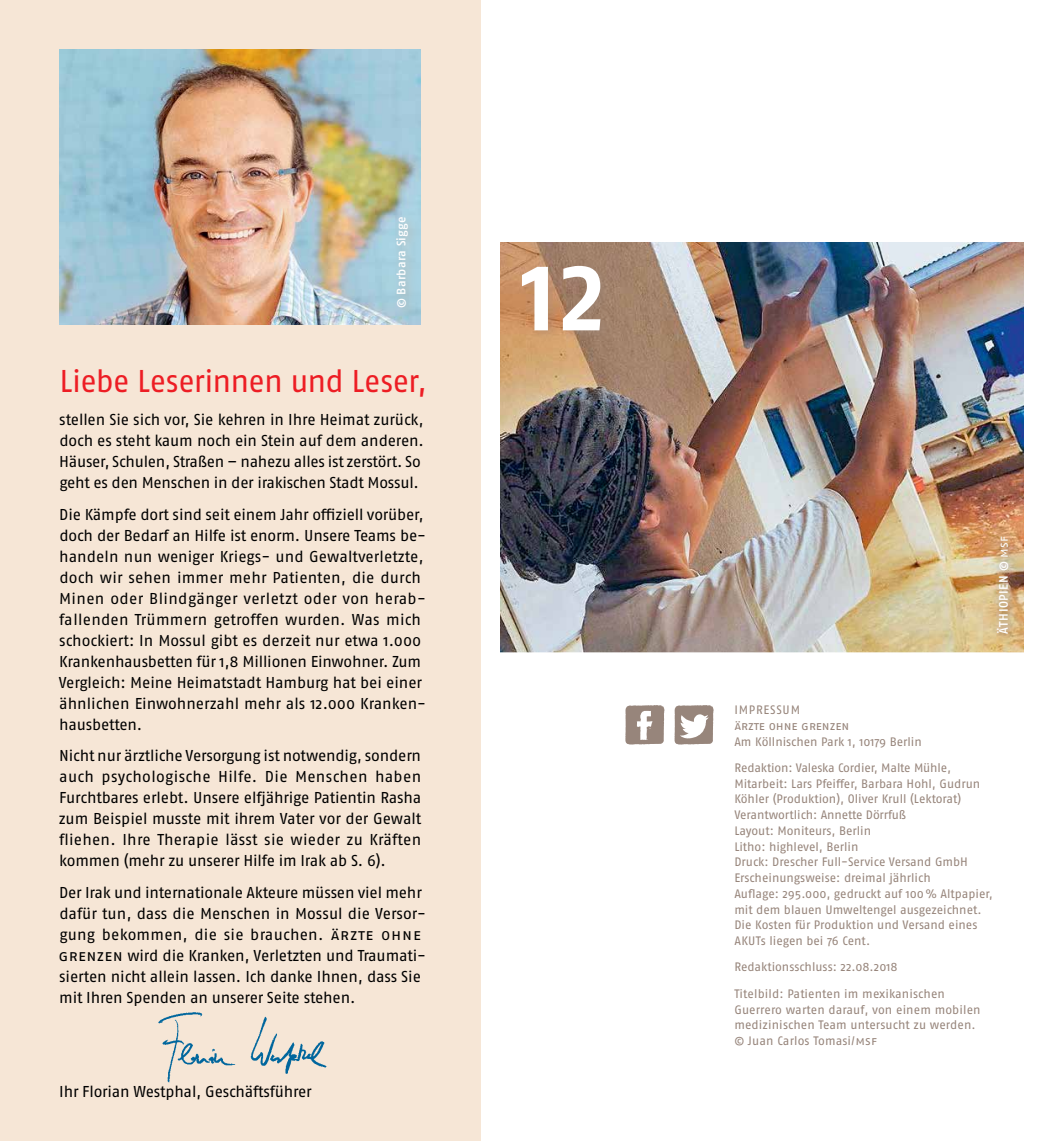
<style>
.page{position:relative;width:1042px;height:1141px;background:#fff}
.page>*{position:absolute;margin:0;border:0;box-sizing:border-box;transform-origin:0 0}
.t1{font:700 96.25px "Fago OT";color:#fff}
.t2{font:31.5px "Fago OT";letter-spacing:-.015em;color:#ed1d24}
.t3{font:15.75px/21px "Fago OT";letter-spacing:-.01em;color:#000}
.t4{font:12.25px/15.8px "Fago OT";color:#97857b}
.t5{font:500 12.25px "Fago OT";letter-spacing:.02em;color:#fff}
.t6{font:500 12.25px "Fago OT";letter-spacing:.04em;color:#fff}
.s1{font-weight:400}
</style>
<div class="page">
<div style="left:0;top:0;width:480px;height:1141px;background:#f6e6d6"></div>
<img style="left:60px;top:50px;width:361px;height:275px">
<img style="left:501px;top:243px;width:522px;height:409px">
<div style="left:391px;top:212px;width:29px;height:108px;background:#a9cddb"></div>
<svg style="left:625px;top:705px;width:39px;height:40px;background:#ad9f97"></svg>
<svg style="left:674px;top:705px;width:39px;height:40px"></svg>
<img style="left:158px;top:1012px;width:169px;height:70px">
<div style="left:991px;top:529px;width:30px;height:118px;background:#af9e93;opacity:.8"></div>
<div style="left:988px;top:528px;width:28px;height:114px;background:#9f8d83;opacity:.75"></div>
<div style="left:516px;top:260px;width:97px;height:83px;background:#9f8d83;opacity:.4"></div>
<p class="t5" style="left:394px;top:308px;width:93px;rotate:-90deg">© Barbara Sigge</p>
<h2 class="t2" style="left:60px;top:362px;width:369px">Liebe Leserinnen und Leser,</h2>
<p class="t3" style="left:59px;top:409px;width:366px">stellen Sie sich vor, Sie kehren in Ihre Heimat zurück, doch es steht kaum noch ein Stein auf dem anderen.<br>Häuser, Schulen, Straßen – nahezu alles ist zerstört. So geht es den Menschen in der irakischen Stadt Mossul.</p>
<p class="t3" style="left:59px;top:504px;width:369px">Die Kämpfe dort sind seit einem Jahr offiziell vorüber, doch der Bedarf an Hilfe ist enorm. Unsere Teams be&shy;handeln nun weniger Kriegs- und Gewaltverletzte, doch wir sehen immer mehr Patienten, die durch Minen oder Blindgänger verletzt oder von herab&shy;fallenden Trümmern getroffen wurden. Was mich schockiert: In Mossul gibt es derzeit nur etwa 1.000<br>Krankenhausbetten für 1,8 Millionen Einwohner. Zum Vergleich: Meine Heimatstadt Hamburg hat bei einer ähnlichen Einwohnerzahl mehr als 12.000 Kranken&shy;hausbetten.</p>
<p class="t3" style="left:59px;top:745px;width:364px;text-align:justify">Nicht nur ärztliche Versorgung ist notwendig, sondern auch psychologische Hilfe. Die Menschen haben Furchtbares erlebt. Unsere elfjährige Patientin Rasha zum Beispiel musste mit ihrem Vater vor der Gewalt fliehen. Ihre Therapie lässt sie wieder zu Kräften kommen (mehr zu unserer Hilfe im Irak ab S. 6).</p>
<p class="t3" style="left:59px;top:882px;width:369px">Der Irak und internationale Akteure müssen viel mehr dafür tun, dass die Menschen in Mossul die Versor&shy;gung bekommen, die sie brauchen. Ärzte ohne Grenzen wird die Kranken, Verletzten und Traumati&shy;sierten nicht allein lassen. Ich danke Ihnen, dass Sie mit Ihren Spenden an unserer Seite stehen.</p>
<p class="t3" style="left:59px;top:1081px;width:254px">Ihr Florian Westphal, Geschäftsführer</p>
<h1 class="t1" style="left:521px;top:239px;width:86px">12</h1>
<p class="t6" style="left:996px;top:634px;width:99px;rotate:-90deg">ÄTHIOPIEN © <span class="s1">MSF</span></p>
<p class="t4" style="left:734px;top:702px;width:189px">IMPRESSUM<br>Ärzte ohne Grenzen<br>Am Köllnischen Park 1, 10179 Berlin</p>
<p class="t4" style="left:734px;top:760px;width:260px">Redaktion: Valeska Cordier, Malte Mühle, Mitarbeit: Lars Pfeiffer, Barbara Hohl, Gudrun Köhler (Produktion), Oliver Krull (Lektorat)<br>Verantwortlich: Annette Dörrfuß<br>Layout: Moniteurs, Berlin<br>Litho: highlevel, Berlin<br>Druck: Drescher Full-Service Versand GmbH Erscheinungsweise: dreimal jährlich<br>Auflage: 295.000, gedruckt auf 100 % Altpapier, mit dem blauen Umweltengel ausgezeichnet.<br>Die Kosten für Produktion und Versand eines AKUTs liegen bei 76 Cent.</p>
<p class="t4" style="left:734px;top:954px;width:212px;line-height:26.2px">Redaktionsschluss: 22.08.2018<br>Titelbild: Patienten im mexikanischen</p>
<p class="t4" style="left:734px;top:1001px;width:248px">Guerrero warten darauf, von einem mobilen medizinischen Team untersucht zu werden. © Juan Carlos Tomasi/MSF</p>
</div>
